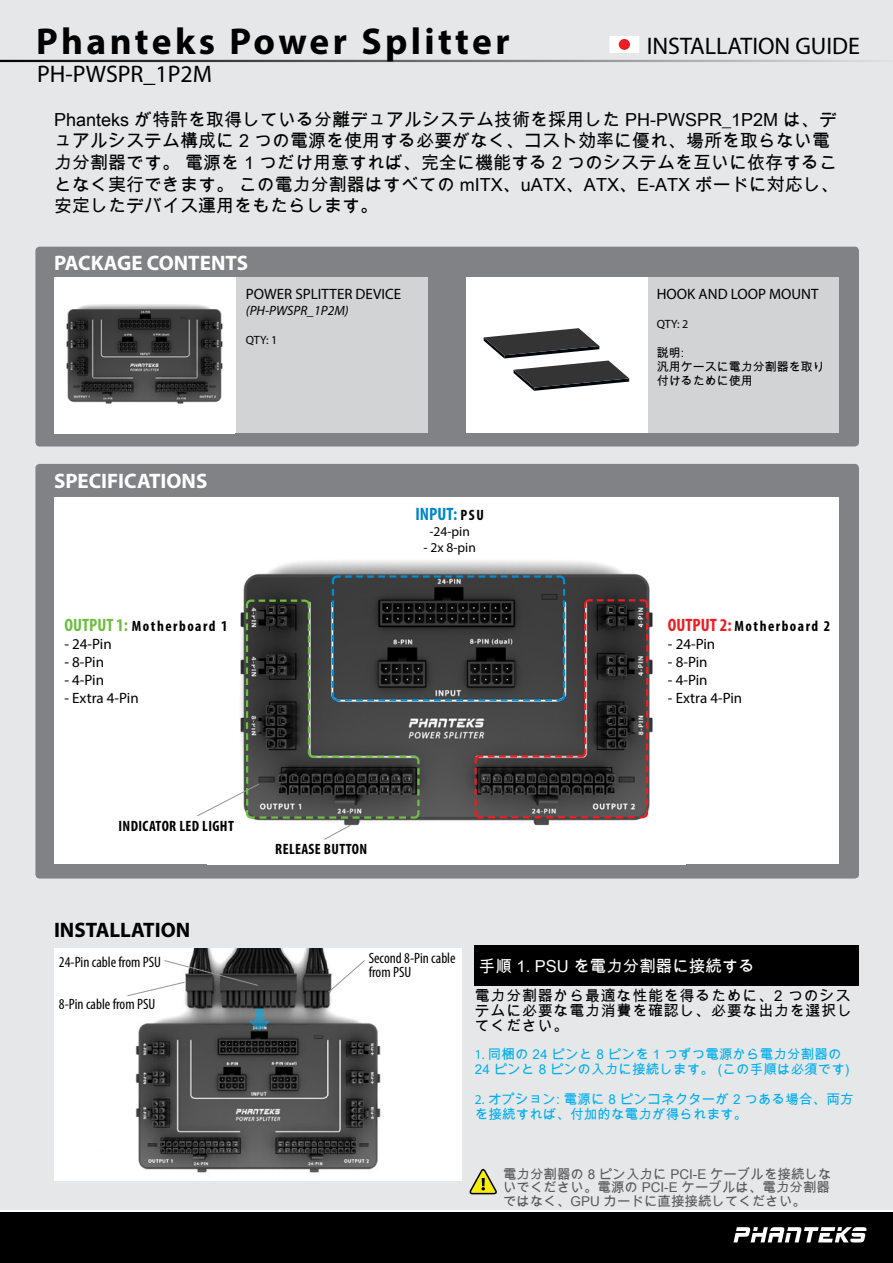
<style>
.page{position:relative;width:893px;height:1263px;background:#fff}
.page>*{position:absolute;margin:0;border:0;box-sizing:border-box;transform-origin:0 0}
.t1{font:700 37.5px "Myriad Pro";letter-spacing:.09em;color:#000}
.t2{font:24px "Myriad Pro";color:#000}
.t3{font:700 21px "Myriad Pro";color:#fff}
.t4{font:700 21px "Myriad Pro";color:#000}
.t5{font:18px/21.6px "Arial Unicode MS";color:#000}
.t6{font:700 condensed 18px "Myriad Pro";color:#0085cb}
.t7{font:16.5px "Arial Unicode MS";color:#fff}
.t8{font:15px "Myriad Pro";color:#000}
.t9{font:condensed 15px/13.5px "Myriad Pro";color:#000}
.t10{font:15px/15px "Arial Unicode MS";letter-spacing:.05em;color:#000;text-align:justify}
.t11{font:700 condensed 15px "Myriad Pro";letter-spacing:.1em;color:#000}
.t12{font:700 condensed 15px "Myriad Pro";letter-spacing:.025em;color:#000}
.t13{font:13.5px/15px "Arial Unicode MS";letter-spacing:.01em;color:#00aeef}
.t14{font:13.5px/13.5px "Arial Unicode MS";color:#58595b;text-align:justify}
.t15{font:italic 13.5px "Myriad Pro";color:#000}
.t16{font:13.5px "Myriad Pro";color:#000}
.t17{font:12px/14.4px "Arial Unicode MS";color:#000}
.t18{font:12px "Myriad Pro";color:#000}
.s1{font-size:18px;color:#6fbe44}
.s2{font-size:15px;color:#000}
.s3{font-size:18px;color:#ed1d24}
.s4{font-family:"Myriad Pro"}
</style>
<div class="page">
<div style="left:0;top:1212px;width:893px;height:51px;background:#000"></div>
<div style="left:0;top:0;width:893px;height:1210px;background:#e6e7e8"></div>
<svg style="left:733px;top:1227px;width:133px;height:15px"></svg>
<hr style="left:0;top:60px;width:893px;height:2px;background:#000">
<div style="left:35px;top:247px;width:824px;height:199px;background:#808285;border-radius:4px"></div>
<div style="left:237px;top:277px;width:191px;height:156px;background:#d1d3d4"></div>
<div style="left:648px;top:277px;width:191px;height:156px;background:#d1d3d4"></div>
<div style="left:35px;top:464px;width:824px;height:414px;background:#808285;border-radius:4px"></div>
<div style="left:54px;top:497px;width:785px;height:367px;background:#fff"></div>
<img style="left:257px;top:560px;width:396px;height:249px">
<img style="left:55px;top:277px;width:179px;height:156px">
<div style="left:466px;top:277px;width:182px;height:156px;background:#fff"></div>
<svg style="left:484px;top:328px;width:145px;height:63px"></svg>
<div style="left:475px;top:945px;width:384px;height:41px;background:#000"></div>
<svg style="left:197px;top:574px;width:452px;height:266px"></svg>
<div style="left:54px;top:948px;width:408px;height:232px;background:#fff"></div>
<img style="left:135px;top:948px;width:246px;height:225px">
<svg style="left:127px;top:959px;width:132px;height:38px"></svg>
<svg style="left:327px;top:959px;width:39px;height:34px"></svg>
<svg style="left:249px;top:1008px;width:21px;height:23px"></svg>
<svg style="left:469px;top:1168px;width:28px;height:27px"></svg>
<div style="left:610px;top:37px;width:28px;height:15px;background:#fff"></div>
<div style="left:619px;top:39px;width:11px;height:11px;background:#ed1d24;border-radius:50%"></div>
<div style="left:609px;top:36px;width:30px;height:17px;border:2px solid #fff"></div>
<h1 class="t1" style="left:36px;top:17px;width:475px">Phanteks Power Splitter</h1>
<h2 class="t2" style="left:647px;top:31px;width:215px">INSTALLATION GUIDE</h2>
<h2 class="t2" style="left:37px;top:59px;width:177px">PH-PWSPR_1P2M</h2>
<p class="t5" style="left:54px;top:108px;width:786px">Phanteks が特許を取得している分離デュアルシステム技術を採用した PH-PWSPR_1P2M は、デュアルシステム構成に 2 つの電源を使用する必要がなく、コスト効率に優れ、場所を取らない電力分割器です。 電源を 1 つだけ用意すれば、完全に機能する 2 つのシステムを互いに依存することなく実行できます。 この電力分割器はすべての mITX、uATX、ATX、E-ATX ボードに対応し、安定したデバイス運用をもたらします。</p>
<p class="t3" style="left:54px;top:249px;width:196px">PACKAGE CONTENTS</p>
<p class="t8" style="left:246px;top:285px;width:157px">POWER SPLITTER DEVICE</p>
<p class="t15" style="left:246px;top:302px;width:104px">(PH-PWSPR_1P2M)</p>
<p class="t18" style="left:246px;top:332px;width:33px">QTY: 1</p>
<p class="t3" style="left:54px;top:467px;width:155px">SPECIFICATIONS</p>
<p class="t11" style="left:64px;top:617px;width:165px"><span class="s1">OUTPUT 1:</span> Motherboard 1</p>
<p class="t8" style="left:64px;top:635px;width:49px">- 24-Pin</p>
<p class="t8" style="left:64px;top:653px;width:41px">- 8-Pin</p>
<p class="t8" style="left:64px;top:671px;width:41px">- 4-Pin</p>
<p class="t8" style="left:64px;top:689px;width:76px">- Extra 4-Pin</p>
<p class="t12" style="left:119px;top:817px;width:117px">INDICATOR LED LIGHT</p>
<p class="t4" style="left:54px;top:916px;width:138px">INSTALLATION</p>
<p class="t12" style="left:275px;top:839px;width:94px">RELEASE BUTTON</p>
<p class="t6" style="left:415px;top:503px;width:70px">INPUT: <span class="s2">PSU</span></p>
<p class="t16" style="left:429px;top:523px;width:42px">-24-pin</p>
<p class="t16" style="left:423px;top:539px;width:54px">- 2x 8-pin</p>
<p class="t8" style="left:657px;top:285px;width:163px">HOOK AND LOOP MOUNT</p>
<p class="t18" style="left:657px;top:316px;width:33px">QTY: 2</p>
<p class="t17" style="left:657px;top:345px;width:169px">説明:<br>汎用ケースに電力分割器を取り付けるために使用</p>
<p class="t11" style="left:668px;top:617px;width:164px"><span class="s3">OUTPUT 2:</span>Motherboard 2</p>
<p class="t8" style="left:668px;top:635px;width:49px">- 24-Pin</p>
<p class="t8" style="left:668px;top:653px;width:41px">- 8-Pin</p>
<p class="t8" style="left:668px;top:671px;width:41px">- 4-Pin</p>
<p class="t8" style="left:668px;top:689px;width:76px">- Extra 4-Pin</p>
<p class="t9" style="left:59px;top:955px;width:104px">24-Pin cable from PSU</p>
<p class="t9" style="left:59px;top:997px;width:98px">8-Pin cable from PSU</p>
<p class="t9" style="left:369px;top:951px;width:88px">Second 8-Pin cable from PSU</p>
<p class="t7" style="left:479px;top:954px;width:277px">手順 1. PSU を電力分割器に接続する</p>
<p class="t10" style="left:475px;top:987px;width:379px">電力分割器から最適な性能を得るために、2 つのシステムに必要な電力消費を確認し、必要な出力を選択してください。</p>
<p class="t13" style="left:475px;top:1046px;width:376px"><span class="s4">1.</span> 同梱の 24 ピンと 8 ピンを 1 つずつ電源から電力分割器の<br>24 ピンと 8 ピンの入力に接続します。 (この手順は必須です)</p>
<p class="t13" style="left:475px;top:1091px;width:380px"><span class="s4">2.</span> オプション: 電源に 8 ピンコネクターが 2 つある場合、両方を接続すれば、付加的な電力が得られます。</p>
<p class="t14" style="left:503px;top:1167px;width:330px">電力分割器の 8 ピン入力に PCI-E ケーブルを接続しないでください。電源の PCI-E ケーブルは、電力分割器ではなく、GPU カードに直接接続してください。</p>
</div>
